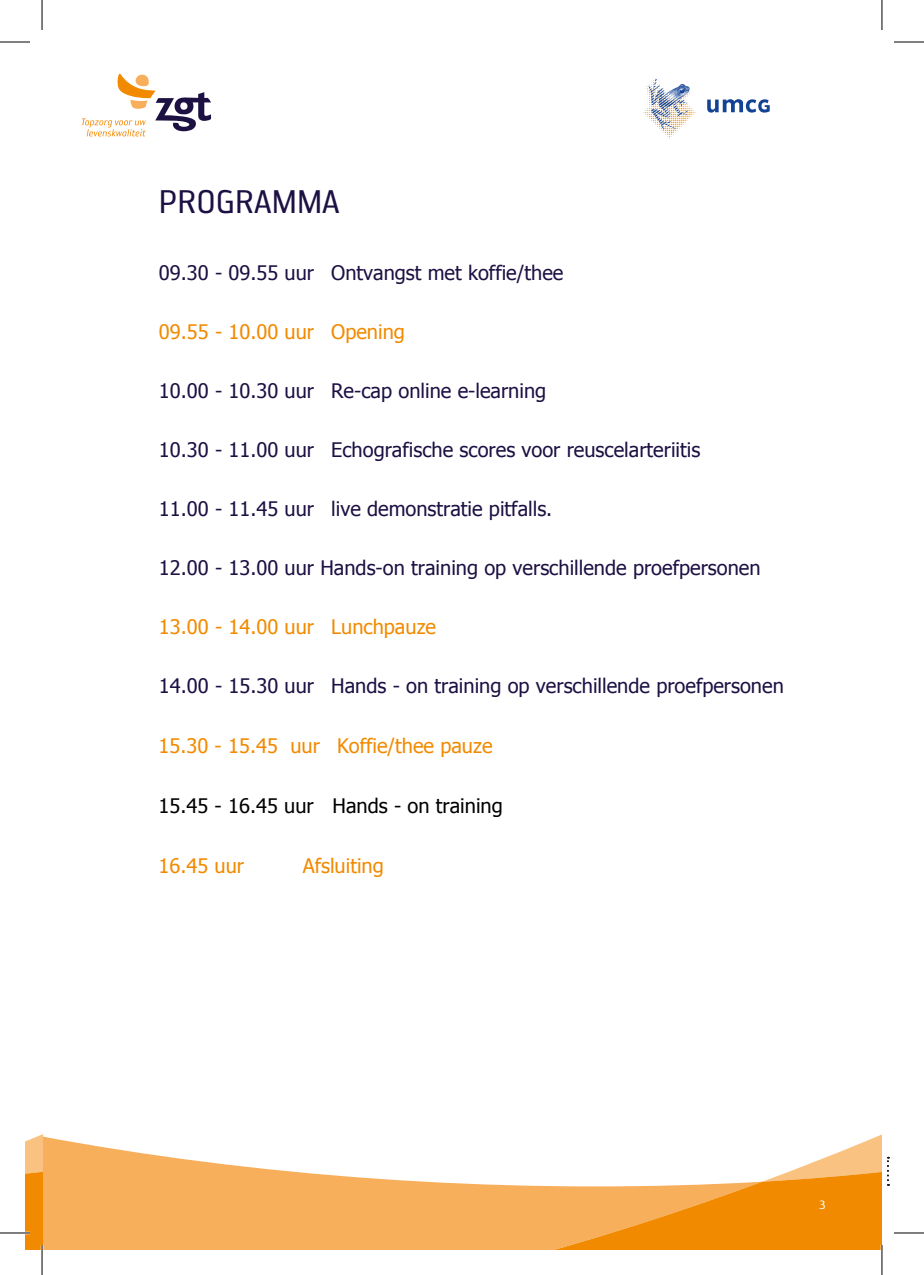
<style>
.page{position:relative;width:924px;height:1275px;background:#fff}
.page>*{position:absolute;margin:0;border:0;box-sizing:border-box;transform-origin:0 0}
.t1{font:38px "Reykjavik One OT A Gauge";color:#1d1043}
.t2{font:20px "Tahoma";color:#1d1043}
.t3{font:20px "Tahoma";color:#f28a00}
.t4{font:20px "Tahoma";color:#000}
.t5{font:14px "Reykjavik One OT A Gauge";color:#fff}
</style>
<div class="page">
<svg style="left:707px;top:99px;width:62px;height:14px"></svg>
<img style="left:643px;top:78px;width:53px;height:61px">
<svg style="left:82px;top:73px;width:129px;height:63px"></svg>
<svg style="left:881px;top:1134px;width:7px;height:51px"></svg>
<svg style="left:42px;top:1134px;width:31px;height:116px;background:#f8b260"></svg>
<svg style="left:73px;top:1135px;width:808px;height:115px;fill:#f8af5b"></svg>
<svg style="left:25px;top:1134px;width:17px;height:116px;background:#f49f30"></svg>
<hr style="left:0;top:1231px;width:30px;height:3px;background:#fff">
<hr style="left:41px;top:1245px;width:2px;height:30px;background:#fff">
<hr style="left:880px;top:1245px;width:2px;height:30px;background:#fff">
<hr style="left:0;top:42px;width:30px;height:1px;background:#000">
<hr style="left:893px;top:42px;width:30px;height:1px;background:#000">
<hr style="left:0;top:1232px;width:30px;height:1px;background:#000">
<hr style="left:893px;top:1232px;width:30px;height:1px;background:#000">
<hr style="left:42px;top:0;width:1px;height:30px;background:#000">
<hr style="left:42px;top:1245px;width:1px;height:30px;background:#000">
<hr style="left:881px;top:0;width:1px;height:30px;background:#000">
<hr style="left:881px;top:1245px;width:1px;height:30px;background:#000">
<h1 class="t1" style="left:159px;top:182px;width:182px">PROGRAMMA</h1>
<p class="t2" style="left:159px;top:259px;width:406px">09.30 - 09.55 uur Ontvangst met koffie/thee</p>
<p class="t3" style="left:159px;top:318px;width:247px">09.55 - 10.00 uur Opening</p>
<p class="t2" style="left:159px;top:377px;width:388px">10.00 - 10.30 uur Re-cap online e-learning</p>
<p class="t2" style="left:159px;top:436px;width:542px">10.30 - 11.00 uur Echografische scores voor reuscelarteriitis</p>
<p class="t2" style="left:159px;top:495px;width:395px">11.00 - 11.45 uur live demonstratie pitfalls.</p>
<p class="t2" style="left:159px;top:554px;width:602px">12.00 - 13.00 uur Hands-on training op verschillende proefpersonen</p>
<p class="t3" style="left:159px;top:613px;width:278px">13.00 - 14.00 uur Lunchpauze</p>
<p class="t2" style="left:159px;top:672px;width:626px">14.00 - 15.30 uur Hands - on training op verschillende proefpersonen</p>
<p class="t3" style="left:158px;top:732px;width:335px">15.30 - 15.45 uur Koffie/thee pauze</p>
<p class="t4" style="left:158px;top:792px;width:345px">15.45 - 16.45 uur Hands - on training</p>
<p class="t3" style="left:158px;top:852px;width:87px">16.45 uur</p>
<p class="t3" style="left:302px;top:852px;width:83px">Afsluiting</p>
<p class="t5" style="left:818px;top:1197px;width:8px">3</p>
</div>
